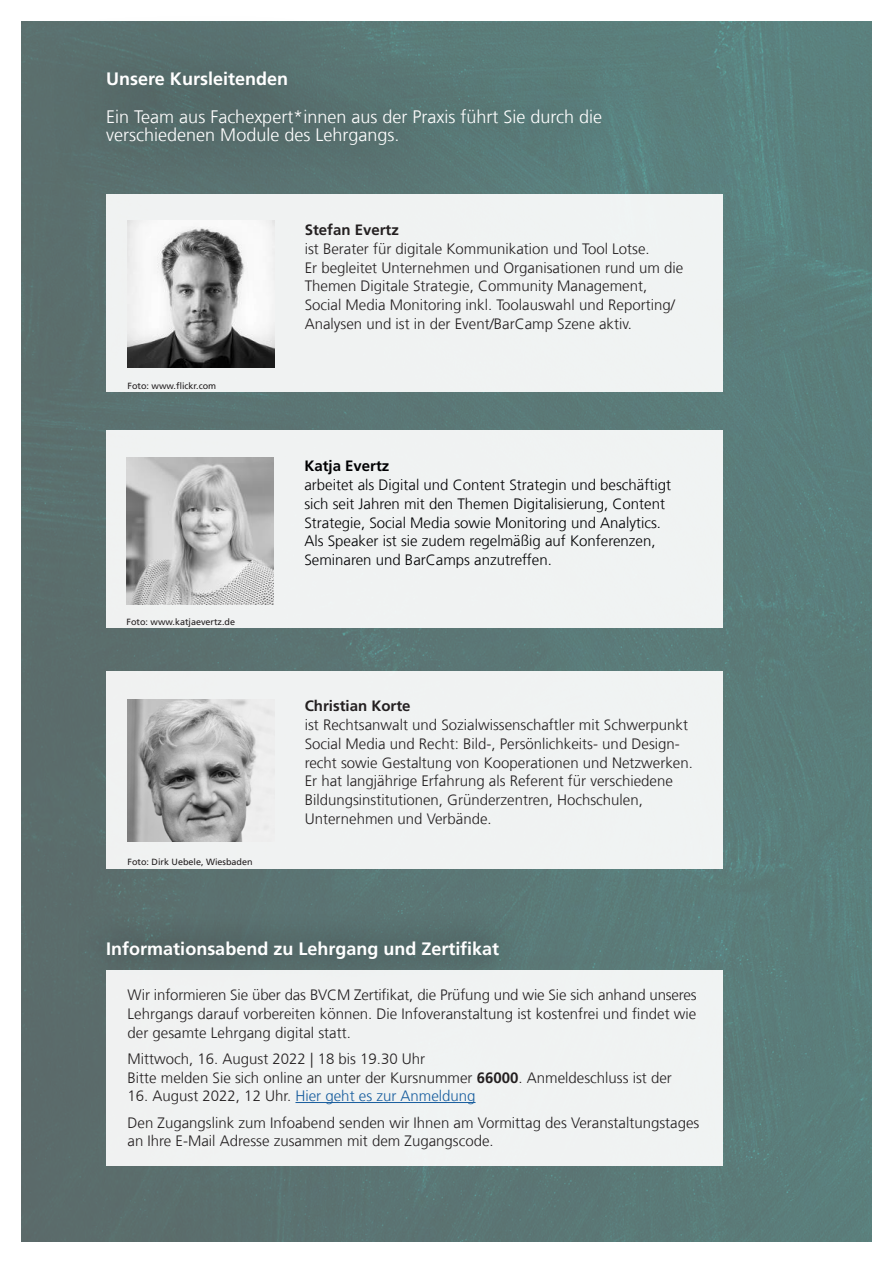
<style>
.page{position:relative;width:893px;height:1263px;background:#fff}
.page>*{position:absolute;margin:0;border:0;box-sizing:border-box;transform-origin:0 0}
.t1{font:300 18px/18.8px "Frutiger LT Com";color:#fff}
.t2{font:700 18px "Frutiger LT Com";color:#fff}
.t3{font:300 15px/18.8px "Frutiger LT Com";color:#231f20}
.t4{font:300 15px/18.8px "Frutiger LT Com";color:#000002}
.t5{font:700 15px "Frutiger LT Com";color:#231f20}
.t6{font:700 15px "Frutiger LT Com";color:#000002}
.t7{font:9px "Frutiger LT Com";color:#231f20}
.s1{font-weight:700}
.s2{color:#175d9e}
</style>
<div class="page">
<div style="left:21px;top:21px;width:851px;height:1221px;background:linear-gradient(to right,#5b6d6c,#5b817e)"></div>
<svg style="left:54px;top:21px;width:594px;height:178px;background:#597573"></svg>
<div style="left:106px;top:671px;width:617px;height:197px;background:#f0f2f2"></div>
<div style="left:106px;top:195px;width:617px;height:197px;background:#f0f2f2"></div>
<img style="left:128px;top:220px;width:147px;height:147px">
<div style="left:106px;top:431px;width:617px;height:197px;background:#f0f2f2"></div>
<img style="left:126px;top:457px;width:148px;height:147px">
<div style="left:78px;top:912px;width:449px;height:76px;background:#576c6b"></div>
<div style="left:106px;top:971px;width:617px;height:195px;background:#f0f2f2"></div>
<hr style="left:295px;top:1102px;width:180px;height:1px;background:#175d9e">
<img style="left:128px;top:699px;width:145px;height:143px">
<p class="t2" style="left:106px;top:68px;width:183px">Unsere Kursleitenden</p>
<p class="t1" style="left:106px;top:107px;width:497px">Ein Team aus Fachexpert*innen aus der Praxis führt Sie durch die verschiedenen Module des Lehrgangs.</p>
<p class="t7" style="left:128px;top:380px;width:90px">Foto: www.flickr.com</p>
<p class="t7" style="left:126px;top:617px;width:110px">Foto: www.katjaevertz.de</p>
<p class="t7" style="left:128px;top:857px;width:127px">Foto: Dirk Uebele, Wiesbaden</p>
<p class="t5" style="left:305px;top:221px;width:96px">Stefan Evertz</p>
<p class="t3" style="left:305px;top:239px;width:380px">ist Berater für digitale Kommunikation und Tool Lotse.<br>Er begleitet Unternehmen und Organisationen rund um die Themen Digitale Strategie, Community Management, Social Media Monitoring inkl. Toolauswahl und Reporting/ Analysen und ist in der Event/BarCamp Szene aktiv.</p>
<p class="t6" style="left:304px;top:457px;width:87px">Katja Evertz</p>
<p class="t4" style="left:304px;top:476px;width:368px">arbeitet als Digital und Content Strategin und beschäftigt sich seit Jahren mit den Themen Digitalisierung, Content Strategie, Social Media sowie Monitoring und Analytics.<br>Als Speaker ist sie zudem regelmäßig auf Konferenzen, Seminaren und BarCamps anzutreffen.</p>
<p class="t5" style="left:305px;top:697px;width:107px">Christian Korte</p>
<p class="t3" style="left:305px;top:716px;width:390px">ist Rechtsanwalt und Sozialwissenschaftler mit Schwerpunkt Social Media und Recht: Bild-, Persönlichkeits- und Design&shy;recht sowie Gestaltung von Kooperationen und Netzwerken.<br>Er hat langjährige Erfahrung als Referent für verschiedene Bildungsinstitutionen, Gründerzentren, Hochschulen, Unternehmen und Verbände.</p>
<p class="t2" style="left:106px;top:938px;width:394px">Informationsabend zu Lehrgang und Zertifikat</p>
<p class="t3" style="left:128px;top:986px;width:571px;text-align:justify">Wir informieren Sie über das BVCM Zertifikat, die Prüfung und wie Sie sich anhand unseres Lehrgangs darauf vorbereiten können. Die Infoveranstaltung ist kostenfrei und findet wie der gesamte Lehrgang digital statt.</p>
<p class="t3" style="left:128px;top:1049px;width:546px">Mittwoch, 16. August 2022 | 18 bis 19.30 Uhr<br>Bitte melden Sie sich online an unter der Kursnummer <span class="s1">66000</span>. Anmeldeschluss ist der</p>
<p class="t3" style="left:128px;top:1083px;width:573px;line-height:26.2px">16. August 2022, 12 Uhr. <span class="s2">Hier geht es zur Anmeldung<br></span>Den Zugangslink zum Infoabend senden wir Ihnen am Vormittag des Veranstaltungstages</p>
<p class="t3" style="left:128px;top:1132px;width:368px">an Ihre E-Mail Adresse zusammen mit dem Zugangscode.</p>
</div>
